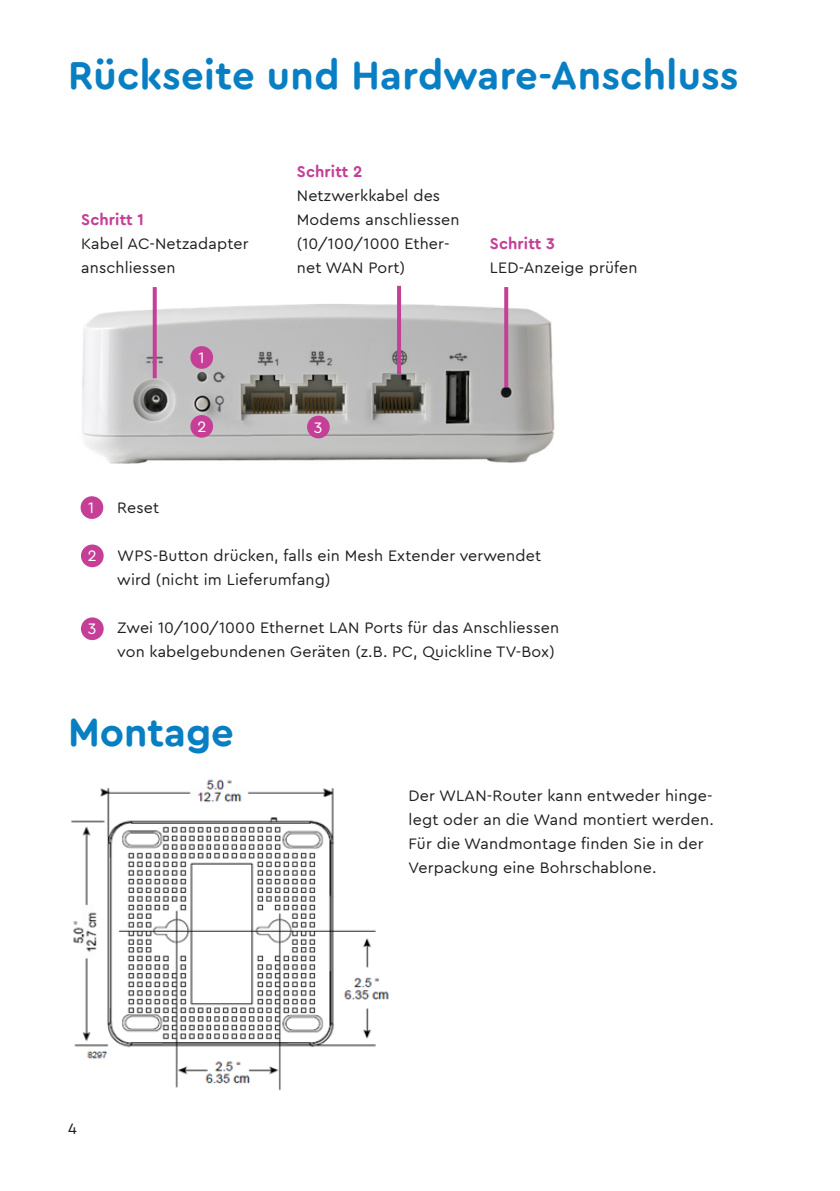
<style>
.page{position:relative;width:840px;height:1191px;background:#fff}
.page>*{position:absolute;margin:0;border:0;box-sizing:border-box;transform-origin:0 0}
.t1{font:700 40px "Cera Round Pro";letter-spacing:.01em;color:#097fc3}
.t2{font:16px/24px "Cera Round Pro";letter-spacing:.01em;color:#231f20}
.t3{font:700 16px "Cera Round Pro";letter-spacing:.01em;color:#c53f97}
.t4{font:16px "Cera Round Pro";color:#fff}
</style>
<div class="page">
<img style="left:82px;top:301px;width:473px;height:162px">
<svg style="left:153px;top:287px;width:4px;height:91px"></svg>
<hr style="left:397px;top:286px;width:4px;height:88px;background:#c53f97">
<svg style="left:504px;top:287px;width:4px;height:100px"></svg>
<div style="left:191px;top:347px;width:21px;height:21px;background:#c53f97;border-radius:50%"></div>
<div style="left:190px;top:346px;width:23px;height:23px;border:2px solid #c53f97;border-radius:50%"></div>
<div style="left:191px;top:416px;width:21px;height:21px;background:#c53f97;border-radius:50%"></div>
<div style="left:190px;top:415px;width:23px;height:23px;border:2px solid #c53f97;border-radius:50%"></div>
<div style="left:308px;top:417px;width:20px;height:20px;background:#c53f97;border-radius:50%"></div>
<div style="left:307px;top:416px;width:22px;height:22px;border:2px solid #c53f97;border-radius:50%"></div>
<div style="left:82px;top:545px;width:21px;height:21px;background:#c53f97;border-radius:50%"></div>
<div style="left:81px;top:544px;width:23px;height:23px;border:2px solid #c53f97;border-radius:50%"></div>
<div style="left:82px;top:497px;width:20px;height:21px;background:#c53f97;border-radius:50%"></div>
<div style="left:81px;top:496px;width:22px;height:23px;border:2px solid #c53f97;border-radius:50%"></div>
<div style="left:82px;top:618px;width:21px;height:21px;background:#c53f97;border-radius:50%"></div>
<div style="left:81px;top:617px;width:23px;height:23px;border:2px solid #c53f97;border-radius:50%"></div>
<img style="left:71px;top:779px;width:318px;height:312px">
<h1 class="t1" style="left:68px;top:48px;width:671px">Rückseite und Hardware-Anschluss</h1>
<p class="t3" style="left:81px;top:208px;width:64px">Schritt 1</p>
<p class="t2" style="left:81px;top:231px;width:169px">Kabel AC-Netzadapter anschliessen</p>
<p class="t4" style="left:198px;top:347px;width:8px">1</p>
<p class="t3" style="left:297px;top:160px;width:67px">Schritt 2</p>
<p class="t2" style="left:297px;top:183px;width:164px">Netzwerkkabel des<br>Modems anschliessen (10/100/1000 Ether&shy;net WAN Port)</p>
<p class="t4" style="left:88px;top:497px;width:8px">1</p>
<p class="t2" style="left:117px;top:495px;width:43px">Reset</p>
<p class="t4" style="left:197px;top:416px;width:10px">2</p>
<p class="t4" style="left:314px;top:417px;width:10px">3</p>
<p class="t3" style="left:489px;top:232px;width:67px">Schritt 3</p>
<p class="t2" style="left:489px;top:255px;width:149px">LED-Anzeige prüfen</p>
<p class="t4" style="left:88px;top:545px;width:10px">2</p>
<p class="t4" style="left:88px;top:618px;width:10px">3</p>
<p class="t2" style="left:117px;top:543px;width:425px">WPS-Button drücken, falls ein Mesh Extender verwendet wird (nicht im Lieferumfang)</p>
<p class="t2" style="left:117px;top:615px;width:443px">Zwei 10/100/1000 Ethernet LAN Ports für das Anschliessen von kabelgebundenen Geräten (z.B. PC, Quickline TV-Box)</p>
<h1 class="t1" style="left:68px;top:704px;width:167px">Montage</h1>
<p class="t2" style="left:68px;top:1116px;width:10px">4</p>
<p class="t2" style="left:408px;top:783px;width:306px">Der WLAN-Router kann entweder hinge&shy;legt oder an die Wand montiert werden.<br>Für die Wandmontage finden Sie in der Verpackung eine Bohrschablone.</p>
</div>
